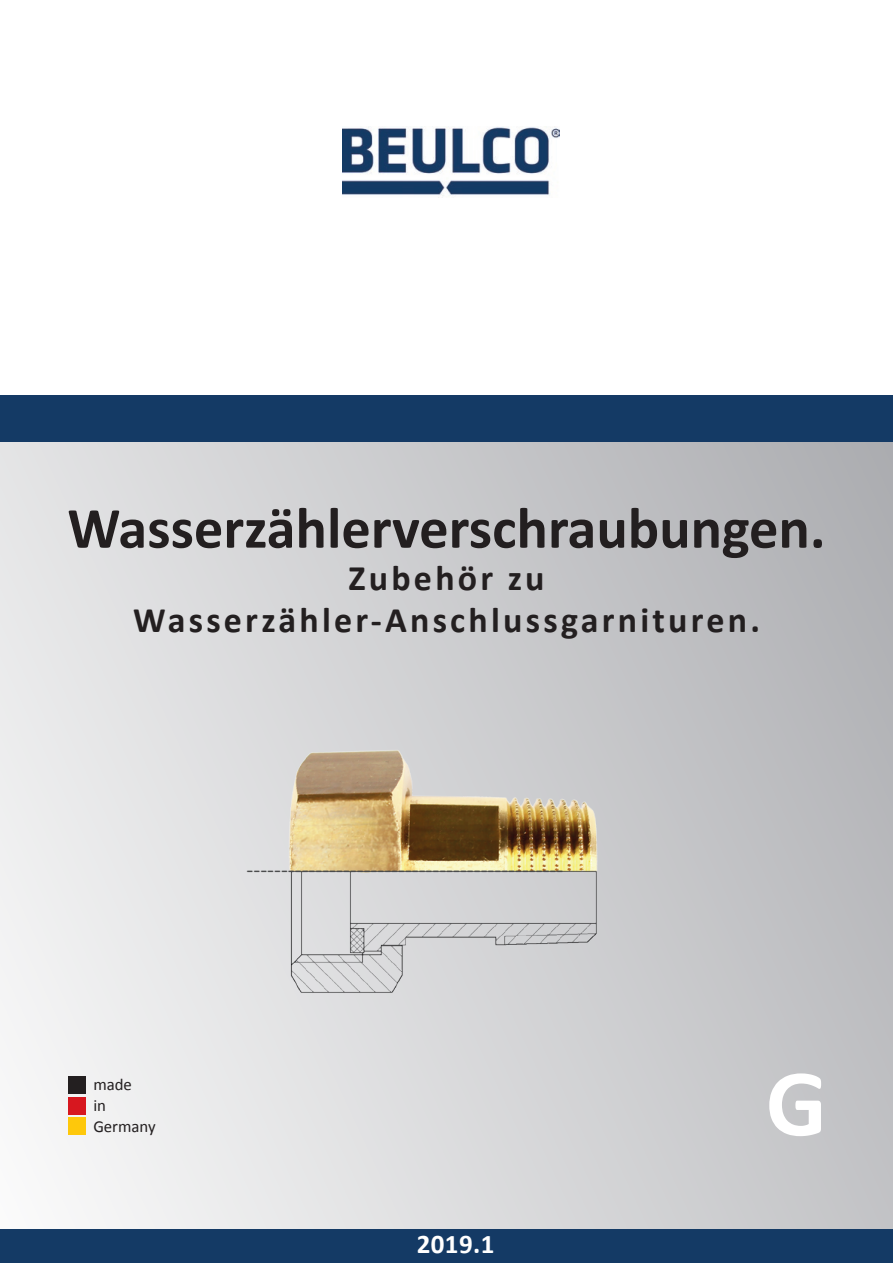
<style>
.page{position:relative;width:893px;height:1263px;background:#fff}
.page>*{position:absolute;margin:0;border:0;box-sizing:border-box;transform-origin:0 0}
.t1{font:700 96px "Calibri";color:#fff}
.t2{font:700 58.5px "Calibri";color:#231f20}
.t3{font:700 36px/42px "Calibri";letter-spacing:.09em;color:#231f20;text-align:center}
.t4{font:700 27px "Calibri";color:#fff}
.t5{font:22.5px "Calibri";color:#4b4c4d}
.t6{font:16.8px/21px "Calibri";color:#231f20}
</style>
<div class="page">
<div style="left:0;top:412px;width:893px;height:851px;background:linear-gradient(to right,#efeff0,#b6b7bb)"></div>
<img style="left:342px;top:127px;width:218px;height:71px">
<div style="left:0;top:395px;width:893px;height:47px;background:#143a65"></div>
<div style="left:0;top:1229px;width:893px;height:34px;background:#143a65"></div>
<div style="left:68px;top:1076px;width:18px;height:18px;background:#231f20"></div>
<div style="left:68px;top:1097px;width:18px;height:17px;background:#d7171f"></div>
<div style="left:68px;top:1117px;width:18px;height:18px;background:#fec80b"></div>
<img style="left:234px;top:698px;width:425px;height:320px">
<h2 class="t2" style="left:67px;top:491px;width:760px">Wasserzählerverschraubungen.</h2>
<h3 class="t3" style="left:133px;top:557px;width:628px">Zubehör zu<br>Wasserzähler-Anschlussgarnituren.</h3>
<p class="t6" style="left:93px;top:1074px;width:64px">made<br>in<br>Germany</p>
<p class="t5" style="left:247px;top:855px;width:318px">----------------------------------------------</p>
<p class="t4" style="left:417px;top:1227px;width:79px">2019.1</p>
<h1 class="t1" style="left:766px;top:1042px;width:63px">G</h1>
</div>
